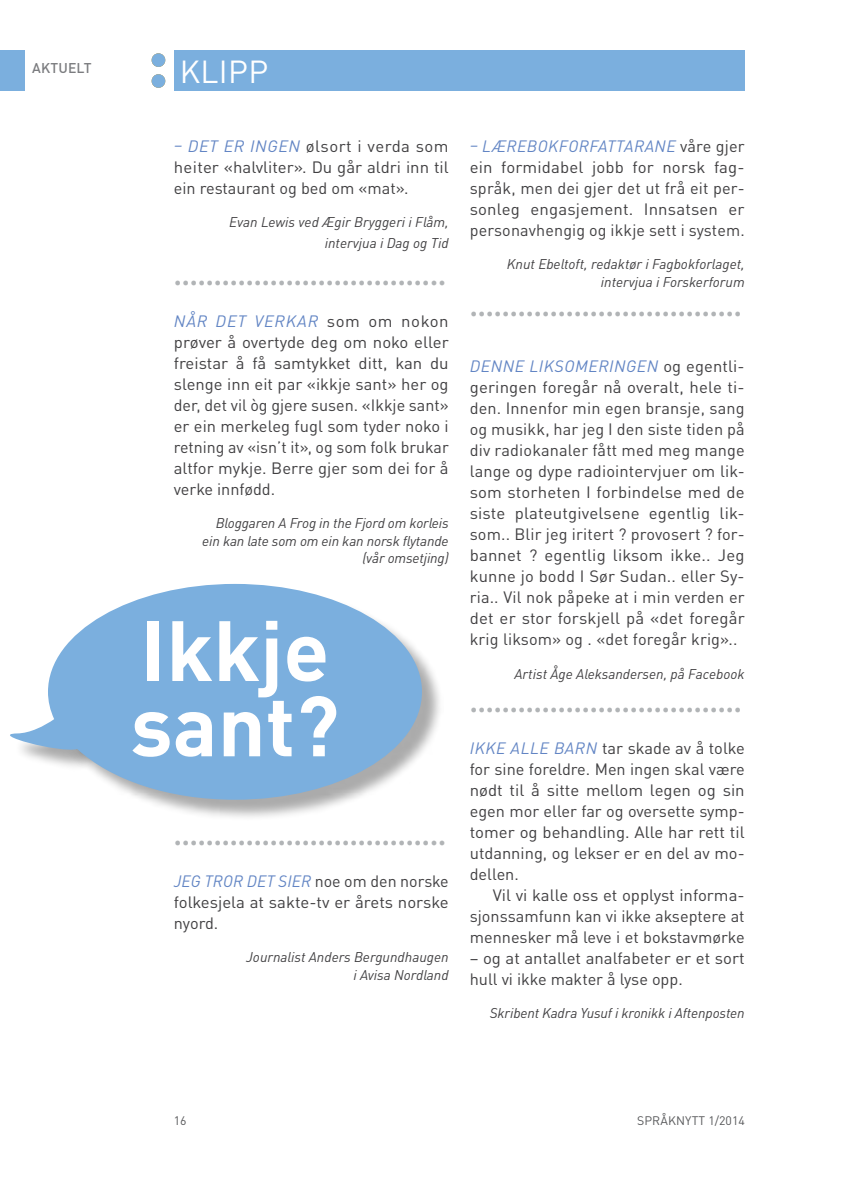
<style>
.page{position:relative;width:844px;height:1191px;background:#fff}
.page>*{position:absolute;margin:0;border:0;box-sizing:border-box;transform-origin:0 0}
.t1{font:700 84px/75.2px "DINOT";color:#fff}
.t2{font:700 31.5px "Minion Pro";color:#b1b4b6}
.t3{font:31.5px "DINOT";letter-spacing:.01em;color:#fff}
.t4{font:16.28px/21px "DINOT";color:#414042;text-align:justify}
.t5{font:italic 16.28px "DINOT";color:#6285c4}
.t6{font:italic 14px/17.5px "DINOT";color:#414042;text-align:right}
.t7{font:500 14px "DINOT";color:#7b7c7f}
.t8{font:12.25px "DINOT";color:#58595b}
.s1{font-style:italic;color:#6285c4}
</style>
<div class="page">
<hr style="left:843px;top:0;width:1px;height:1191px;background:#ebebec">
<div style="left:0;top:50px;width:25px;height:41px;background:#7bafde"></div>
<div style="left:174px;top:50px;width:570px;height:41px;background:#7bafde"></div>
<div style="left:152px;top:53px;width:13px;height:14px;background:#7bafde;border-radius:50%"></div>
<div style="left:152px;top:74px;width:13px;height:14px;background:#7bafde;border-radius:50%"></div>
<div style="left:13px;top:586px;width:430px;height:235px;background:#000;opacity:.33"></div>
<svg style="left:10px;top:584px;width:412px;height:215px;fill:#7bafde"></svg>
<p class="t7" style="left:32px;top:59px;width:19px">Aktuelt</p>
<h2 class="t3" style="left:224px;top:52px;width:54px">ått</h2>
<h2 class="t3" style="left:180px;top:52px;width:90px">smklipp</h2>
<p class="t4" style="left:174px;top:135px;width:276px"><span class="s1">– DET ER INGEN</span> ølsort i verda som heiter «halvliter». Du går aldri inn til ein restaurant og bed om «mat».</p>
<p class="t6" style="left:229px;top:211px;width:221px;line-height:21px">Evan Lewis ved Ægir Bryggeri i Flåm, intervjua i Dag og Tid</p>
<h2 class="t2" style="left:174px;top:252px;width:274px">..................................</h2>
<p class="t5" style="left:174px;top:311px;width:54px">Når det</p>
<p class="t5" style="left:254px;top:311px;width:12px">verkar</p>
<p class="t4" style="left:174px;top:310px;width:276px;text-indent:153px">som om nokon prøver å overtyde deg om noko eller freistar å få samtykket ditt, kan du slenge inn eit par «ikkje sant» her og der, det vil òg gjere susen. «I kkje sant» er ein merkeleg fugl som tyder noko i retning av «isn’t it», og som folk brukar altfor mykje. Berre gjer som dei for å verke innfødd.</p>
<p class="t6" style="left:202px;top:514px;width:248px">Bloggaren A Frog in the Fjord om korleis ein kan late som om ein kan norsk flytande (vår omsetjing)</p>
<h1 class="t1" style="left:130px;top:610px;width:210px">Ikkje sant?</h1>
<h2 class="t2" style="left:174px;top:812px;width:274px">..................................</h2>
<p class="t4" style="left:174px;top:870px;width:276px"><span class="s1">JEG TROR DET SIER</span> noe om den norske folkesjela at sakte-tv er årets norske nyord.</p>
<p class="t6" style="left:246px;top:948px;width:204px">Journalist Anders Bergundhaugen i Avisa Nordland</p>
<p class="t4" style="left:469px;top:135px;width:276px"><span class="s1">– LÆREBOKFORFATTARANE</span> våre gjer ein formidabel jobb for norsk fag&shy;språk, men dei gjer det ut frå eit per&shy;sonleg engasjement. I nnsatsen er personavhengig og ikkje sett i system.</p>
<p class="t6" style="left:506px;top:255px;width:239px">Knut Ebeltoft, redaktør i Fagbokforlaget, intervjua i Forskerforum</p>
<h2 class="t2" style="left:469px;top:284px;width:274px">..................................</h2>
<p class="t4" style="left:469px;top:356px;width:276px"><span class="s1">DENNE LIKSOMERINGEN</span> og egentli&shy;geringen foregår nå overalt, hele ti&shy;den. I nnenfor min egen bransje, sang og musikk, har jeg I den siste tiden på div radiokanaler fått med meg mange lange og dype radiointervjuer om lik&shy;som storheten I forbindelse med de siste plateutgivelsene egentlig lik&shy;som.. Blir jeg iritert ? provosert ? for&shy;bannet ? egentlig liksom ikke.. Jeg kunne jo bodd I Sør Sudan.. eller Sy&shy;ria.. Vil nok påpeke at i min verden er det er stor forskjell på «det foregår krig liksom» og . «det foregår krig»..</p>
<p class="t6" style="left:514px;top:664px;width:232px">Artist Åge Aleksandersen, på Facebook</p>
<h2 class="t2" style="left:469px;top:679px;width:274px">..................................</h2>
<p class="t4" style="left:469px;top:737px;width:276px"><span class="s1">IKKE ALLE BARN</span> tar skade av å tolke for sine foreldre. Men ingen skal være nødt til å sitte mellom legen og sin egen mor eller far og oversette symp&shy;tomer og behandling. Alle har rett til utdanning, og lekser er en del av mo&shy;dellen.</p>
<p class="t4" style="left:469px;top:884px;width:276px;text-indent:23px">Vil vi kalle oss et opplyst informa&shy;sjonssamfunn kan vi ikke akseptere at mennesker må leve i et bokstavmørke</p>
<p class="t4" style="left:469px;top:947px;width:276px">– og at antallet analfabeter er et sort hull vi ikke makter å lyse opp.</p>
<p class="t6" style="left:490px;top:1004px;width:256px">Skribent Kadra Yusuf i kronikk i Aftenposten</p>
<p class="t8" style="left:174px;top:1112px;width:14px">16</p>
<p class="t8" style="left:637px;top:1112px;width:16px">SPRÅKNYTT</p>
<p class="t8" style="left:708px;top:1112px;width:38px">1/2014</p>
</div>
